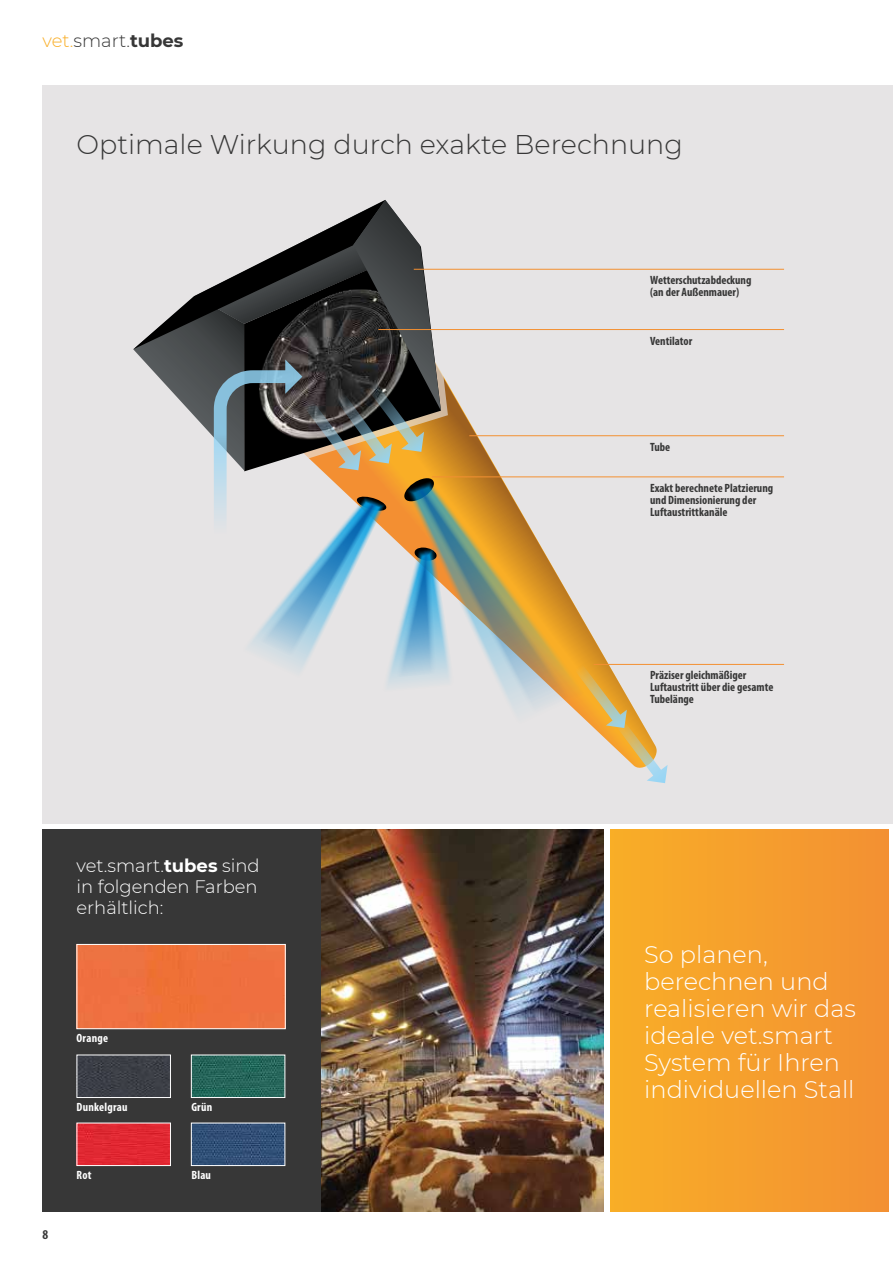
<style>
.page{position:relative;width:893px;height:1263px;background:#fff}
.page>*{position:absolute;margin:0;border:0;box-sizing:border-box;transform-origin:0 0}
.t1{font:300 27px "Montserrat";color:#373737}
.t2{font:300 24px/27px "Montserrat";color:#fff}
.t3{font:300 18px/21px "Montserrat";color:#fff;text-align:justify}
.t4{font:300 18px "Montserrat";color:#373737}
.t5{font:700 condensed 13.5px "Myriad Pro";color:#373737}
.t6{font:700 condensed 12px/12px "Myriad Pro";color:#373737}
.t7{font:700 condensed 12px "Myriad Pro";letter-spacing:.02em;color:#fff}
.s1{color:#f9ae27}
.s2{font-weight:700}
</style>
<div class="page">
<div style="left:43px;top:85px;width:850px;height:739px;background:#e6e4e5"></div>
<svg style="left:133px;top:200px;width:535px;height:583px"></svg>
<hr style="left:414px;top:269px;width:370px;height:1px;background:#f39032">
<hr style="left:378px;top:329px;width:406px;height:1px;background:#f39032">
<hr style="left:469px;top:435px;width:315px;height:1px;background:#f39032">
<hr style="left:432px;top:477px;width:352px;height:1px;background:#f39032">
<hr style="left:594px;top:664px;width:190px;height:1px;background:#f39032">
<div style="left:610px;top:829px;width:279px;height:383px;background:linear-gradient(to right,#f9ae27,#f39033)"></div>
<img style="left:321px;top:829px;width:283px;height:383px">
<div style="left:43px;top:829px;width:278px;height:383px;background:#373737"></div>
<img style="left:79px;top:946px;width:205px;height:81px">
<div style="left:77px;top:944px;width:209px;height:85px;border:1px solid #fff"></div>
<img style="left:79px;top:1056px;width:90px;height:40px">
<div style="left:77px;top:1054px;width:94px;height:44px;border:1px solid #fff"></div>
<img style="left:193px;top:1056px;width:90px;height:40px">
<div style="left:191px;top:1054px;width:94px;height:44px;border:1px solid #fff"></div>
<img style="left:193px;top:1125px;width:90px;height:39px">
<div style="left:191px;top:1123px;width:94px;height:43px;border:1px solid #fff"></div>
<img style="left:79px;top:1125px;width:90px;height:39px">
<div style="left:77px;top:1123px;width:94px;height:43px;border:1px solid #fff"></div>
<h3 class="t4" style="left:43px;top:29px;width:143px"><span class="s1">vet.</span>smart.<span class="s2">tubes</span></h3>
<h1 class="t1" style="left:77px;top:126px;width:608px">Optimale Wirkung durch exakte Berechnung</h1>
<p class="t6" style="left:650px;top:274px;width:103px">Wetterschutzabdeckung (an der Außenmauer)</p>
<p class="t6" style="left:650px;top:334px;width:44px">Ventilator</p>
<p class="t6" style="left:650px;top:440px;width:22px">Tube</p>
<p class="t6" style="left:650px;top:482px;width:125px">Exakt berechnete Platzierung und Dimensionierung der<br>Luftaustrittkanäle</p>
<h3 class="t3" style="left:77px;top:855px;width:185px">vet.smart.<span class="s2">tubes</span> sind in folgenden Farben erhältlich:</h3>
<p class="t5" style="left:43px;top:1226px;width:7px">8</p>
<p class="t7" style="left:77px;top:1031px;width:33px">Orange</p>
<p class="t7" style="left:77px;top:1099px;width:53px">Dunkelgrau</p>
<p class="t7" style="left:191px;top:1099px;width:22px">Grün</p>
<p class="t7" style="left:77px;top:1167px;width:16px">Rot</p>
<p class="t7" style="left:191px;top:1167px;width:21px">Blau</p>
<p class="t6" style="left:650px;top:669px;width:125px">Präziser gleichmäßiger<br>Luftaustritt über die gesamte<br>Tubelänge</p>
<h2 class="t2" style="left:644px;top:940px;width:213px">So planen, berechnen und realisieren wir das ideale vet.smart<br>System für Ihren individuellen Stall</h2>
</div>
